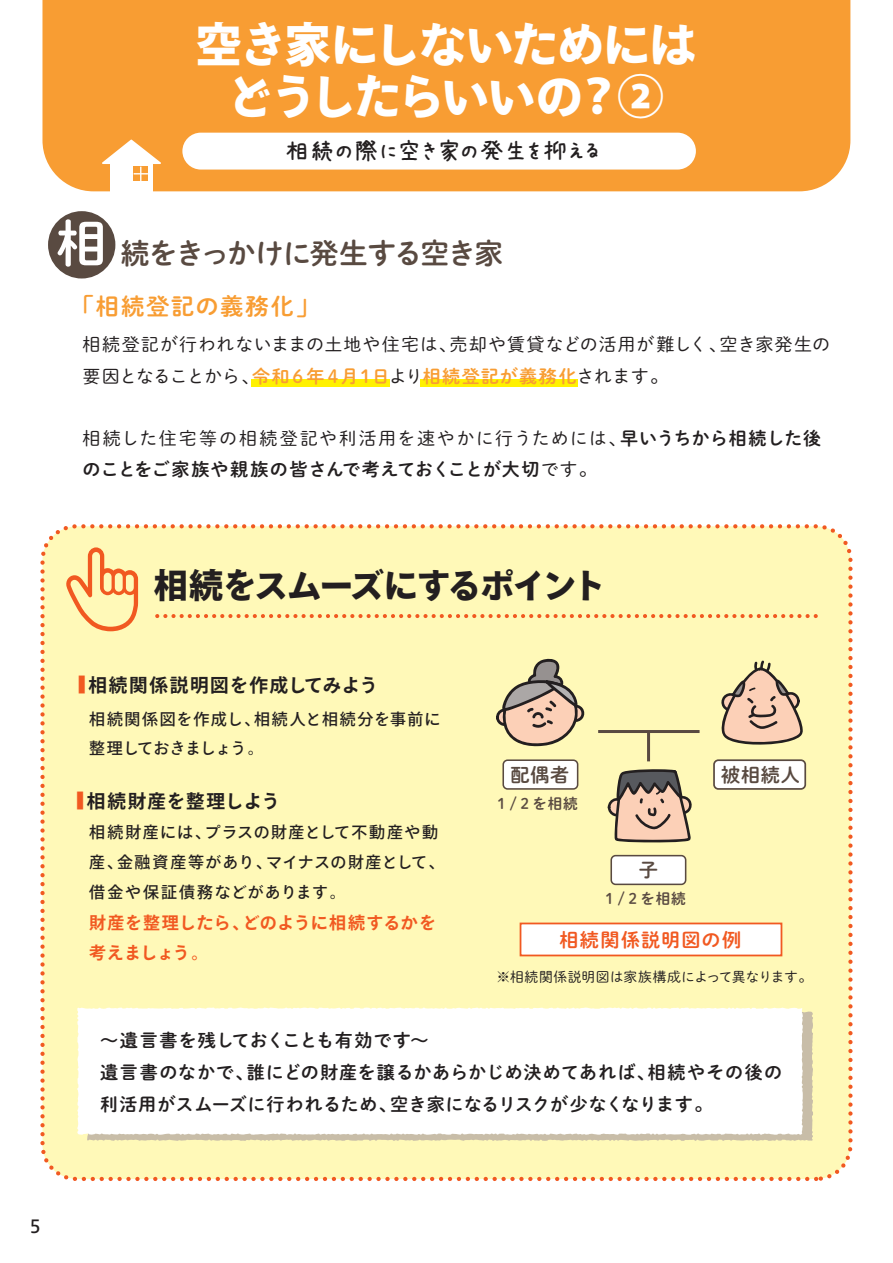
<style>
.page{position:relative;width:893px;height:1263px;background:#fff}
.page>*{position:absolute;margin:0;border:0;box-sizing:border-box;transform-origin:0 0}
.t1{font:51px "P Shuei M Go Std B";color:#fff}
.t2{font:800 46.95px/52.1px "Ryo Gothic Plus N";letter-spacing:-.035em;color:#fff;text-align:center}
.t3{font:800 34.05px "Ryo Gothic Plus N";letter-spacing:-.06em;color:#231f20}
.t4{font:28.65px "P Shuei M Go Std B";letter-spacing:-.06em;color:#594a41}
.t5{font:25.5px "AP Japanesefont";letter-spacing:-.065em;color:#231f20}
.t6{font:23.4px "P Shuei M Go Std B";letter-spacing:.07em;color:#f89d33}
.t7{font:19.2px "P Shuei M Go Std B";letter-spacing:.065em;color:#f15921}
.t8{font:19.2px "P Shuei M Go Std B";letter-spacing:.035em;color:#594a41}
.t9{font:700 18.6px "Ryo Gothic Plus N";letter-spacing:.06em;color:#231f20}
.t10{font:700 18.6px "Ryo Gothic Plus N";letter-spacing:.04em;color:#231f20}
.t11{font:18px/32px "P Shuei M Go Std B";letter-spacing:.03em;color:#231f20}
.t12{font:18px/32px "P Shuei M Go Std L";letter-spacing:.025em;color:#231f20}
.t13{font:18px "P Shuei M Go Std L";letter-spacing:.085em;color:#231f20}
.t14{font:18px "Hiragino UD Sans Std W5";color:#231f20}
.t15{font:700 16.95px/29.7px "Ryo Gothic Plus N";letter-spacing:.025em;color:#f15921}
.t16{font:500 15.9px/29.7px "Ryo Gothic Plus N";letter-spacing:.07em;color:#231f20}
.t17{font:14.7px "P Shuei M Go Std B";letter-spacing:.035em;color:#594a41}
.t18{font:13.8px "P Shuei M Go Std L";letter-spacing:.01em;color:#231f20}
.s1{font-family:"P Shuei M Go Std B";color:#f89d33}
.s2{font-family:"P Shuei M Go Std B"}
.s3{font-family:"P Shuei M Go Std L"}
.s4{font-size:22.35px;color:#f15921}
</style>
<div class="page">
<div style="left:251px;top:379px;width:138px;height:8px;background:#fff101"></div>
<div style="left:421px;top:379px;width:157px;height:8px;background:#fff101"></div>
<div style="left:42px;top:0;width:808px;height:191px;background:#f89d33"></div>
<div style="left:48px;top:211px;width:67px;height:67px;background:#594a41;border-radius:50%"></div>
<div style="left:110px;top:158px;width:43px;height:36px;background:#fff"></div>
<svg style="left:102px;top:139px;width:59px;height:42px"></svg>
<div style="left:43px;top:526px;width:807px;height:653px;background:#fff9b8;border-radius:34px"></div>
<div style="left:40px;top:524px;width:813px;height:657px;border:4px dashed #f15921;border-radius:34px"></div>
<div style="left:520px;top:923px;width:261px;height:32px;background:#fff"></div>
<div style="left:520px;top:922px;width:262px;height:34px;border:2px solid #f15921"></div>
<div style="left:182px;top:133px;width:514px;height:37px;background:#fff;border-radius:18px"></div>
<svg style="left:155px;top:614px;width:661px;height:4px"></svg>
<svg style="left:66px;top:547px;width:72px;height:84px"></svg>
<svg style="left:87px;top:1011px;width:726px;height:130px;background:#cec4a9"></svg>
<div style="left:77px;top:1007px;width:726px;height:128px;background:#fff"></div>
<svg style="left:721px;top:660px;width:82px;height:85px"></svg>
<svg style="left:496px;top:658px;width:89px;height:89px"></svg>
<div style="left:503px;top:760px;width:75px;height:29px;background:#fff;border-radius:4px"></div>
<div style="left:502px;top:759px;width:76px;height:31px;border:2px solid #594a41;border-radius:4px"></div>
<div style="left:611px;top:856px;width:75px;height:28px;background:#fff;border-radius:4px"></div>
<div style="left:610px;top:855px;width:76px;height:30px;border:2px solid #594a41;border-radius:4px"></div>
<div style="left:714px;top:760px;width:91px;height:29px;background:#fff;border-radius:4px"></div>
<div style="left:713px;top:759px;width:93px;height:31px;border:2px solid #594a41;border-radius:4px"></div>
<hr style="left:598px;top:730px;width:102px;height:3px;background:#594a41">
<hr style="left:647px;top:731px;width:3px;height:30px;background:#594a41">
<svg style="left:608px;top:769px;width:84px;height:73px"></svg>
<h2 class="t2" style="left:195px;top:22px;width:502px">空き家にしないためにはどうしたらいいの？②</h2>
<h3 class="t5" style="left:285px;top:138px;width:320px">相続の際に空き家の発生を抑える</h3>
<h1 class="t1" style="left:56px;top:205px;width:53px">相</h1>
<h3 class="t4" style="left:121px;top:232px;width:384px">続をきっかけに発生する空き家</h3>
<p class="t6" style="left:71px;top:289px;width:250px">「相続登記の義務化」</p>
<p class="t12" style="left:83px;top:328px;width:749px">相続登記が行われないままの土地や住宅は、売却や賃貸などの活用が難しく、空き家発生の要因となることから、<span class="s1">令和６年４月１日</span>より<span class="s1">相続登記が義務化</span>されます。</p>
<p class="t13" style="left:83px;top:425px;width:740px">相続した住宅等の相続登記や利活用を速やかに行うためには、<span class="s2">早いうちから相続した後</span></p>
<p class="t11" style="left:83px;top:453px;width:516px">のことをご家族や親族の皆さんで考えておくことが大切<span class="s3">です。</span></p>
<h3 class="t3" style="left:154px;top:563px;width:454px">相続をスムーズにするポイント</h3>
<p class="t9" style="left:78px;top:673px;width:302px"><span class="s4">■</span> 相続関係説明図を作成してみよう</p>
<p class="t16" style="left:89px;top:705px;width:353px">相続関係図を作成し、相続人と相続分を事前に整理しておきましょう。</p>
<p class="t10" style="left:77px;top:789px;width:205px"><span class="s4">■</span> 相続財産を整理しよう</p>
<p class="t16" style="left:89px;top:819px;width:367px">相続財産には、プラスの財産として不動産や動産、金融資産等があり、マイナスの財産として、　借金や保証債務などがあります。</p>
<p class="t15" style="left:89px;top:909px;width:348px">財産を整理したら、どのように相続するかを考えましょう。</p>
<p class="t8" style="left:510px;top:760px;width:60px">配偶者</p>
<p class="t17" style="left:495px;top:792px;width:85px">１/２を相続</p>
<p class="t8" style="left:639px;top:856px;width:21px">子</p>
<p class="t17" style="left:603px;top:888px;width:85px">１/２を相続</p>
<p class="t8" style="left:721px;top:760px;width:80px">被相続人</p>
<p class="t7" style="left:559px;top:925px;width:183px">相続関係説明図の例</p>
<p class="t18" style="left:497px;top:967px;width:317px">※相続関係説明図は家族構成によって異なります。</p>
<p class="t11" style="left:100px;top:1023px;width:684px">～遺言書を残しておくことも有効です～<br>遺言書のなかで、誰にどの財産を譲るかあらかじめ決めてあれば、相続やその後の利活用がスムーズに行われるため、空き家になるリスクが少なくなります。</p>
<p class="t14" style="left:30px;top:1213px;width:12px">5</p>
</div>
